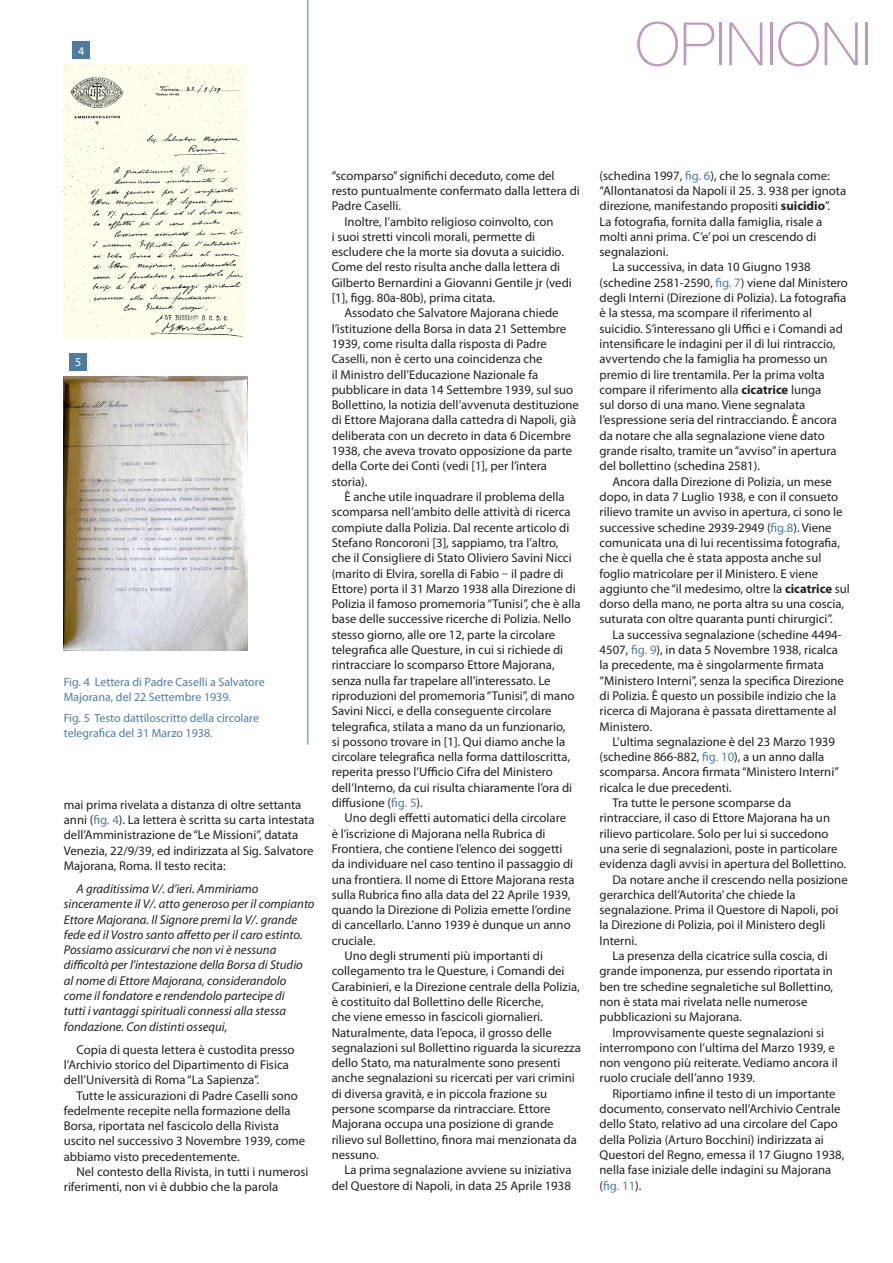
<style>
.page{position:relative;width:893px;height:1263px;background:#fff}
.page>*{position:absolute;margin:0;border:0;box-sizing:border-box;transform-origin:0 0}
.testatina_sinistra{font:100 60px "Helvetica Neue LT Std";color:#bf99bd}
.testo_didascalia{font:12.75px/15.3px "Myriad Pro";color:#231f20}
.testo_didascalia-2{font:italic 12.75px/15.3px "Myriad Pro";color:#231f20}
.testo_didascalia-3{font:12px/14.4px "Myriad Pro";color:#4f7c9d}
.testo_didascalia-4{font:12px "Myriad Pro";color:#fff}
.s1{color:#4f7c9d}
.s2{font-family:"Adobe Garamond Pro"}
.s3{font-weight:700}
</style>
<div class="page">
<img style="left:64px;top:65px;width:182px;height:273px">
<img style="left:64px;top:377px;width:184px;height:273px">
<div style="left:73px;top:42px;width:17px;height:17px;background:#4f7c9d"></div>
<div style="left:70px;top:353px;width:17px;height:17px;background:#4f7c9d"></div>
<hr style="left:308px;top:0;width:1px;height:745px;background:#4f7c9d">
<p class="testo_didascalia-4" style="left:78px;top:43px;width:8px">4</p>
<p class="testatina_sinistra" style="left:635px;top:10px;width:238px">OPINIONI</p>
<p class="testo_didascalia-4" style="left:75px;top:355px;width:8px">5</p>
<p class="testo_didascalia-3" style="left:64px;top:675px;width:202px">Fig. 4 Lettera di Padre Caselli a Salvatore<br>Majorana, del 22 Settembre 1939.</p>
<p class="testo_didascalia-3" style="left:64px;top:711px;width:197px">Fig. 5 Testo dattiloscritto della circolare telegrafica del 31 Marzo 1938.</p>
<p class="testo_didascalia" style="left:64px;top:797px;width:252px">mai prima rivelata a distanza di oltre settanta anni (<span class="s1">fig. 4</span>). La lettera è scritta su carta intestata dell’Amministrazione de “Le Missioni”, datata Venezia, 22/9/39, ed indirizzata al Sig. Salvatore Majorana, Roma. Il testo recita:</p>
<p class="testo_didascalia-2" style="left:64px;top:881px;width:252px;text-indent:13px">A graditissima V/. d’ieri. Ammiriamo sinceramente il V/. atto generoso per il compianto Ettore Majorana. Il Signore premi la V/. grande fede ed il Vostro santo affetto per il caro estinto.<br>Possiamo assicurarvi che non vi è nessuna difficoltà per l’intestazione della Borsa di Studio al nome di Ettore Majorana, considerandolo come il fondatore e rendendolo partecipe di<br>tutti i vantaggi spirituali connessi alla stessa fondazione. Con distinti ossequi,</p>
<p class="testo_didascalia" style="left:64px;top:1041px;width:232px;text-indent:13px">Copia di questa lettera è custodita presso l’Archivio storico del Dipartimento di Fisica dell’Università di Roma “La Sapienza”.</p>
<p class="testo_didascalia" style="left:64px;top:1087px;width:243px;text-indent:13px">Tutte le assicurazioni di Padre Caselli sono fedelmente recepite nella formazione della Borsa, riportata nel fascicolo della Rivista uscito nel successivo 3 Novembre 1939, come abbiamo visto precedentemente.</p>
<p class="testo_didascalia" style="left:64px;top:1164px;width:246px;text-indent:13px">Nel contesto della Rivista, in tutti i numerosi riferimenti, non vi è dubbio che la parola</p>
<p class="testo_didascalia" style="left:332px;top:168px;width:250px">“scomparso” significhi deceduto, come del resto puntualmente confermato dalla lettera di<br>Padre Caselli.</p>
<p class="testo_didascalia" style="left:332px;top:213px;width:242px;text-indent:13px">Inoltre, l’ambito religioso coinvolto, con<br>i suoi stretti vincoli morali, permette di escludere che la morte sia dovuta a suicidio.<br>Come del resto risulta anche dalla lettera di Gilberto Bernardini a Giovanni Gentile jr (vedi [1], figg. 80a-80b), prima citata.</p>
<p class="testo_didascalia" style="left:332px;top:305px;width:249px;text-indent:13px">Assodato che Salvatore Majorana chiede l’istituzione della Borsa in data 21 Settembre 1939, come risulta dalla risposta di Padre Caselli, non è certo una coincidenza che<br>il Ministro dell’Educazione Nazionale fa pubblicare in data 14 Settembre 1939, sul suo Bollettino, la notizia dell’avvenuta destituzione di Ettore Majorana dalla cattedra di Napoli, già deliberata con un decreto in data 6 Dicembre 1938, che aveva trovato opposizione da parte della Corte dei Conti (vedi [1], per l’intera storia).</p>
<p class="testo_didascalia" style="left:332px;top:489px;width:250px;text-indent:13px">È anche utile inquadrare il problema della scomparsa nell’ambito delle attività di ricerca compiute dalla Polizia. Dal recente articolo di Stefano Roncoroni [3], sappiamo, tra l’altro, che il Consigliere di Stato Oliviero Savini Nicci (marito di Elvira, sorella di Fabio <span class="s2">‒</span> il padre di Ettore) porta il 31 Marzo 1938 alla Direzione di Polizia il famoso promemoria “Tunisi”, che è alla base delle successive ricerche di Polizia. Nello stesso giorno, alle ore 12, parte la circolare telegrafica alle Questure, in cui si richiede di rintracciare lo scomparso Ettore Majorana, senza nulla far trapelare all’interessato. Le riproduzioni del promemoria “Tunisi”, di mano Savini Nicci, e della conseguente circolare telegrafica, stilata a mano da un funzionario,<br>si possono trovare in [1]. Qui diamo anche la circolare telegrafica nella forma dattiloscritta, reperita presso l’Ufficio Cifra del Ministero dell’Interno, da cui risulta chiaramente l’ora di diffusione (<span class="s1">fig. 5</span>).</p>
<p class="testo_didascalia" style="left:332px;top:810px;width:244px;text-indent:13px">Uno degli effetti automatici della circolare è l’iscrizione di Majorana nella Rubrica di Frontiera, che contiene l’elenco dei soggetti da individuare nel caso tentino il passaggio di una frontiera. Il nome di Ettore Majorana resta sulla Rubrica fino alla data del 22 Aprile 1939, quando la Direzione di Polizia emette l’ordine di cancellarlo. L’anno 1939 è dunque un anno cruciale.</p>
<p class="testo_didascalia" style="left:332px;top:948px;width:251px;text-indent:13px">Uno degli strumenti più importanti di collegamento tra le Questure, i Comandi dei Carabinieri, e la Direzione centrale della Polizia, è costituito dal Bollettino delle Ricerche,<br>che viene emesso in fascicoli giornalieri.<br>Naturalmente, data l’epoca, il grosso delle segnalazioni sul Bollettino riguarda la sicurezza dello Stato, ma naturalmente sono presenti anche segnalazioni su ricercati per vari crimini di diversa gravità, e in piccola frazione su persone scomparse da rintracciare. Ettore Majorana occupa una posizione di grande rilievo sul Bollettino, finora mai menzionata da nessuno.</p>
<p class="testo_didascalia" style="left:332px;top:1162px;width:241px;text-align:right">La prima segnalazione avviene su iniziativa del Questore di Napoli, in data 25 Aprile 1938</p>
<p class="testo_didascalia" style="left:600px;top:168px;width:248px">(schedina 1997, <span class="s1">fig. 6</span>), che lo segnala come: “Allontanatosi da Napoli il 25. 3. 938 per ignota direzione, manifestando propositi <span class="s3">suicidio</span>”.<br>La fotografia, fornita dalla famiglia, risale a molti anni prima. C’e’ poi un crescendo di segnalazioni.</p>
<p class="testo_didascalia" style="left:600px;top:259px;width:250px;text-indent:13px">La successiva, in data 10 Giugno 1938 (schedine 2581-2590, <span class="s1">fig. 7</span>) viene dal Ministero degli Interni (Direzione di Polizia). La fotografia è la stessa, ma scompare il riferimento al suicidio. S’interessano gli Uffici e i Comandi ad intensificare le indagini per il di lui rintraccio, avvertendo che la famiglia ha promesso un premio di lire trentamila. Per la prima volta compare il riferimento alla <span class="s3">cicatrice</span> lunga<br>sul dorso di una mano. Viene segnalata l’espressione seria del rintracciando. È ancora da notare che alla segnalazione viene dato grande risalto, tramite un “avviso” in apertura del bollettino (schedina 2581).</p>
<p class="testo_didascalia" style="left:600px;top:474px;width:252px;text-indent:13px">Ancora dalla Direzione di Polizia, un mese dopo, in data 7 Luglio 1938, e con il consueto rilievo tramite un avviso in apertura, ci sono le successive schedine 2939-2949 (<span class="s1">fig.8</span>). Viene comunicata una di lui recentissima fotografia, che è quella che è stata apposta anche sul foglio matricolare per il Ministero. E viene aggiunto che “il medesimo, oltre la <span class="s3">cicatrice</span> sul dorso della mano, ne porta altra su una coscia, suturata con oltre quaranta punti chirurgici”.</p>
<p class="testo_didascalia" style="left:600px;top:627px;width:246px;text-indent:13px">La successiva segnalazione (schedine 4494- 4507, <span class="s1">fig. 9</span>), in data 5 Novembre 1938, ricalca la precedente, ma è singolarmente firmata “Ministero Interni”, senza la specifica Direzione di Polizia. È questo un possibile indizio che la ricerca di Majorana è passata direttamente al Ministero.</p>
<p class="testo_didascalia" style="left:600px;top:734px;width:241px;text-indent:13px">L’ultima segnalazione è del 23 Marzo 1939 (schedine 866-882, <span class="s1">fig. 10</span>), a un anno dalla scomparsa. Ancora firmata “Ministero Interni” ricalca le due precedenti.</p>
<p class="testo_didascalia" style="left:600px;top:795px;width:248px;text-indent:13px">Tra tutte le persone scomparse da rintracciare, il caso di Ettore Majorana ha un rilievo particolare. Solo per lui si succedono una serie di segnalazioni, poste in particolare evidenza dagli avvisi in apertura del Bollettino.</p>
<p class="testo_didascalia" style="left:600px;top:871px;width:250px;text-indent:13px">Da notare anche il crescendo nella posizione gerarchica dell’Autorita’ che chiede la segnalazione. Prima il Questore di Napoli, poi la Direzione di Polizia, poi il Ministero degli Interni.</p>
<p class="testo_didascalia" style="left:600px;top:948px;width:235px;text-indent:13px">La presenza della cicatrice sulla coscia, di grande imponenza, pur essendo riportata in ben tre schedine segnaletiche sul Bollettino, non è stata mai rivelata nelle numerose pubblicazioni su Majorana.</p>
<p class="testo_didascalia" style="left:600px;top:1024px;width:240px;text-indent:13px">Improvvisamente queste segnalazioni si interrompono con l’ultima del Marzo 1939, e non vengono più reiterate. Vediamo ancora il ruolo cruciale dell’anno 1939.</p>
<p class="testo_didascalia" style="left:600px;top:1086px;width:246px;text-indent:13px">Riportiamo infine il testo di un importante documento, conservato nell’Archivio Centrale dello Stato, relativo ad una circolare del Capo della Polizia (Arturo Bocchini) indirizzata ai Questori del Regno, emessa il 17 Giugno 1938, nella fase iniziale delle indagini su Majorana (<span class="s1">fig. 11</span>).</p>
</div>
